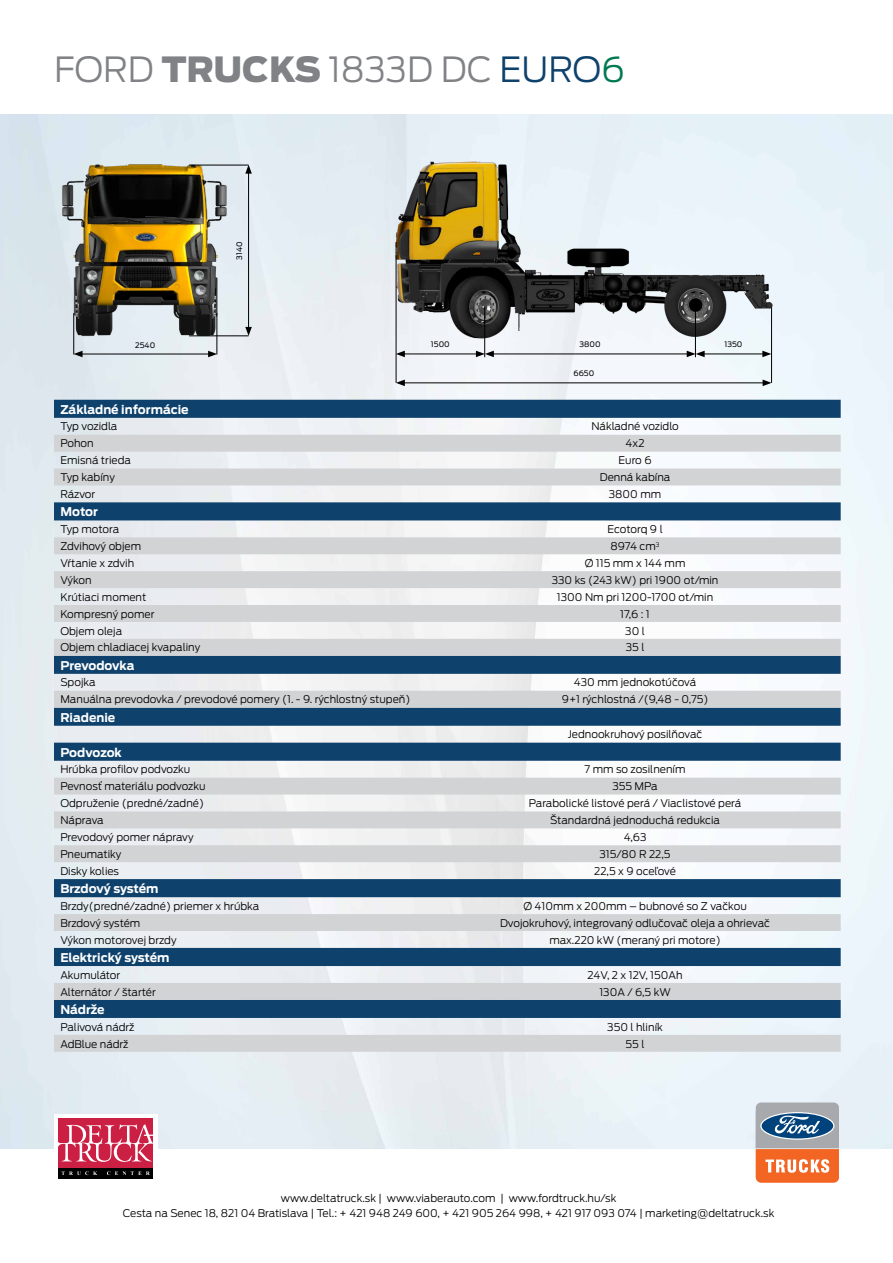
<style>
.page{position:relative;width:893px;height:1263px;background:#fff}
.page>*{position:absolute;margin:0;border:0;box-sizing:border-box;transform-origin:0 0}
.t1{font:300 34.5px "Ford Antenna";color:#808285}
.t2{font:700 12px "Ford Antenna";color:#fff}
.t3{font:300 10.5px/15px "Ford Antenna";color:#000;text-align:center}
.t4{font:300 10.5px "Ford Antenna";letter-spacing:-.02em;color:#000}
.t5{font:7.5px "Ford Antenna";color:#000}
.s1{font-weight:900}
.s2{color:#0e416b}
.s3{color:#007a52}
</style>
<div class="page">
<img style="left:0;top:115px;width:893px;height:1033px">
<svg style="left:54px;top:400px;width:787px;height:35px"></svg>
<svg style="left:54px;top:435px;width:787px;height:617px"></svg>
<img style="left:61px;top:163px;width:167px;height:174px">
<hr style="left:73px;top:313px;width:1px;height:41px;background:#000">
<hr style="left:217px;top:313px;width:1px;height:41px;background:#000">
<hr style="left:80px;top:354px;width:131px;height:1px;background:#000">
<svg style="left:74px;top:351px;width:9px;height:6px"></svg>
<svg style="left:208px;top:351px;width:9px;height:6px"></svg>
<hr style="left:189px;top:165px;width:60px;height:1px;background:#000">
<hr style="left:189px;top:336px;width:60px;height:1px;background:#000">
<hr style="left:248px;top:171px;width:1px;height:158px;background:#000">
<svg style="left:245px;top:165px;width:7px;height:9px"></svg>
<svg style="left:245px;top:327px;width:7px;height:9px"></svg>
<img style="left:393px;top:159px;width:380px;height:181px">
<hr style="left:396px;top:242px;width:1px;height:141px;background:#000">
<hr style="left:484px;top:307px;width:1px;height:50px;background:#000">
<hr style="left:695px;top:307px;width:1px;height:50px;background:#000">
<hr style="left:771px;top:307px;width:1px;height:76px;background:#000">
<hr style="left:491px;top:354px;width:198px;height:1px;background:#000">
<hr style="left:702px;top:354px;width:63px;height:1px;background:#000">
<svg style="left:687px;top:351px;width:18px;height:6px"></svg>
<svg style="left:762px;top:351px;width:9px;height:6px"></svg>
<hr style="left:402px;top:354px;width:76px;height:1px;background:#000">
<svg style="left:396px;top:351px;width:9px;height:6px"></svg>
<svg style="left:476px;top:351px;width:18px;height:6px"></svg>
<hr style="left:402px;top:383px;width:363px;height:1px;background:#000">
<svg style="left:396px;top:380px;width:9px;height:6px"></svg>
<svg style="left:763px;top:380px;width:9px;height:6px"></svg>
<svg style="left:756px;top:1102px;width:83px;height:81px;background:#b38e81"></svg>
<div style="left:54px;top:1114px;width:103px;height:68px;background:#fff"></div>
<div style="left:58px;top:1118px;width:95px;height:50px;background:#cb1f44"></div>
<div style="left:58px;top:1168px;width:95px;height:10px;background:#000"></div>
<svg style="left:58px;top:1124px;width:95px;height:38px"></svg>
<svg style="left:62px;top:1171px;width:35px;height:4px"></svg>
<svg style="left:107px;top:1171px;width:43px;height:4px"></svg>
<h1 class="t1" style="left:54px;top:40px;width:573px">FORD <span class="s1">TRUCKS</span> 1833D DC <span class="s2">EURO</span><span class="s3">6</span></h1>
<p class="t5" style="left:135px;top:339px;width:22px">2540</p>
<p class="t5" style="left:233px;top:259px;width:20px;rotate:-90deg">3140</p>
<p class="t5" style="left:431px;top:338px;width:20px">1500</p>
<p class="t5" style="left:579px;top:338px;width:23px">3800</p>
<p class="t5" style="left:724px;top:338px;width:19px">1350</p>
<p class="t5" style="left:573px;top:367px;width:22px">6650</p>
<p class="t2" style="left:60px;top:398px;width:130px">Základné informácie</p>
<p class="t3" style="left:60px;top:418px;width:59px">Typ vozidla</p>
<p class="t3" style="left:591px;top:418px;width:89px">Nákladné vozidlo</p>
<p class="t3" style="left:60px;top:435px;width:35px">Pohon</p>
<p class="t3" style="left:626px;top:435px;width:20px">4x2</p>
<p class="t3" style="left:60px;top:452px;width:72px">Emisná trieda</p>
<p class="t3" style="left:618px;top:452px;width:35px">Euro 6</p>
<p class="t3" style="left:60px;top:469px;width:56px">Typ kabíny</p>
<p class="t3" style="left:600px;top:469px;width:72px">Denná kabína</p>
<p class="t3" style="left:60px;top:485px;width:36px">Rázvor</p>
<p class="t3" style="left:609px;top:485px;width:54px">3800 mm</p>
<p class="t2" style="left:60px;top:501px;width:39px">Motor</p>
<p class="t3" style="left:60px;top:520px;width:60px">Typ motora</p>
<p class="t3" style="left:607px;top:520px;width:57px">Ecotorq 9 l</p>
<p class="t3" style="left:60px;top:537px;width:82px">Zdvihový objem</p>
<p class="t3" style="left:611px;top:537px;width:51px">8974 cm<sup>3</sup></p>
<p class="t3" style="left:60px;top:554px;width:75px">Vŕtanie x zdvih</p>
<p class="t3" style="left:585px;top:554px;width:102px">Ø 115 mm x 144 mm</p>
<p class="t3" style="left:60px;top:571px;width:33px">Výkon</p>
<p class="t3" style="left:552px;top:571px;width:168px">330 ks (243 kW) pri 1900 ot/min</p>
<p class="t3" style="left:60px;top:588px;width:88px">Krútiaci moment</p>
<p class="t3" style="left:557px;top:588px;width:158px">1300 Nm pri 1200-1700 ot/min</p>
<p class="t3" style="left:60px;top:605px;width:96px">Kompresný pomer</p>
<p class="t3" style="left:620px;top:605px;width:31px">17,6 : 1</p>
<p class="t3" style="left:60px;top:622px;width:63px">Objem oleja</p>
<p class="t3" style="left:625px;top:622px;width:21px">30 l</p>
<p class="t3" style="left:60px;top:639px;width:141px">Objem chladiacej kvapaliny</p>
<p class="t3" style="left:626px;top:639px;width:20px">35 l</p>
<p class="t2" style="left:60px;top:654px;width:76px">Prevodovka</p>
<p class="t3" style="left:60px;top:674px;width:37px">Spojka</p>
<p class="t3" style="left:574px;top:674px;width:124px">430 mm jednokotúčová</p>
<p class="t3" style="left:60px;top:691px;width:352px">Manuálna prevodovka / prevodové pomery (1. - 9. rýchlostný stupeň)</p>
<p class="t3" style="left:562px;top:691px;width:148px">9+1 rýchlostná /(9,48 - 0,75)</p>
<p class="t2" style="left:60px;top:706px;width:56px">Riadenie</p>
<p class="t3" style="left:568px;top:726px;width:136px">Jednookruhový posilňovač</p>
<p class="t2" style="left:60px;top:741px;width:63px">Podvozok</p>
<p class="t3" style="left:60px;top:761px;width:131px">Hrúbka profilov podvozku</p>
<p class="t3" style="left:585px;top:761px;width:102px">7 mm so zosilnením</p>
<p class="t3" style="left:60px;top:778px;width:147px">Pevnosť materiálu podvozku</p>
<p class="t3" style="left:612px;top:778px;width:47px">355 MPa</p>
<p class="t3" style="left:60px;top:795px;width:145px">Odpruženie (predné/zadné)</p>
<p class="t3" style="left:529px;top:795px;width:214px">Parabolické listové perá / Viaclistové perá</p>
<p class="t3" style="left:60px;top:811px;width:45px">Náprava</p>
<p class="t3" style="left:550px;top:811px;width:172px">Štandardná jednoduchá redukcia</p>
<p class="t3" style="left:60px;top:828px;width:135px">Prevodový pomer nápravy</p>
<p class="t3" style="left:624px;top:828px;width:24px">4,63</p>
<p class="t3" style="left:60px;top:845px;width:63px">Pneumatiky</p>
<p class="t3" style="left:599px;top:845px;width:73px">315/80 R 22,5</p>
<p class="t3" style="left:60px;top:862px;width:60px">Disky kolies</p>
<p class="t4" style="left:594px;top:862px;width:83px">22,5 x 9 oceľové</p>
<p class="t2" style="left:60px;top:878px;width:100px">Brzdový systém</p>
<p class="t3" style="left:60px;top:897px;width:201px">Brzdy(predné/zadné) priemer x hrúbka</p>
<p class="t3" style="left:523px;top:897px;width:225px">Ø 410mm x 200mm – bubnové so Z vačkou</p>
<p class="t3" style="left:60px;top:914px;width:81px">Brzdový systém</p>
<p class="t3" style="left:500px;top:914px;width:272px">Dvojokruhový, integrovaný odlučovač oleja a ohrievač</p>
<p class="t3" style="left:60px;top:931px;width:118px">Výkon motorovej brzdy</p>
<p class="t3" style="left:549px;top:931px;width:173px">max.220 kW (meraný pri motore)</p>
<p class="t2" style="left:60px;top:946px;width:111px">Elektrický systém</p>
<p class="t3" style="left:60px;top:966px;width:61px">Akumulátor</p>
<p class="t3" style="left:587px;top:966px;width:97px">24V, 2 x 12V, 150Ah</p>
<p class="t3" style="left:60px;top:983px;width:97px">Alternátor / štartér</p>
<p class="t3" style="left:599px;top:983px;width:73px">130A / 6,5 kW</p>
<p class="t2" style="left:60px;top:998px;width:46px">Nádrže</p>
<p class="t3" style="left:60px;top:1018px;width:76px">Palivová nádrž</p>
<p class="t3" style="left:607px;top:1018px;width:57px">350 l hliník</p>
<p class="t3" style="left:60px;top:1035px;width:70px">AdBlue nádrž</p>
<p class="t3" style="left:626px;top:1035px;width:20px">55 l</p>
<p class="t3" style="left:123px;top:1190px;width:653px">www.deltatruck.sk | www.viaberauto.com | www.fordtruck.hu/sk<br>Cesta na Senec 18, 821 04 Bratislava | Tel.: + 421 948 249 600, + 421 905 264 998, + 421 917 093 074 | marketing@deltatruck.sk</p>
</div>
